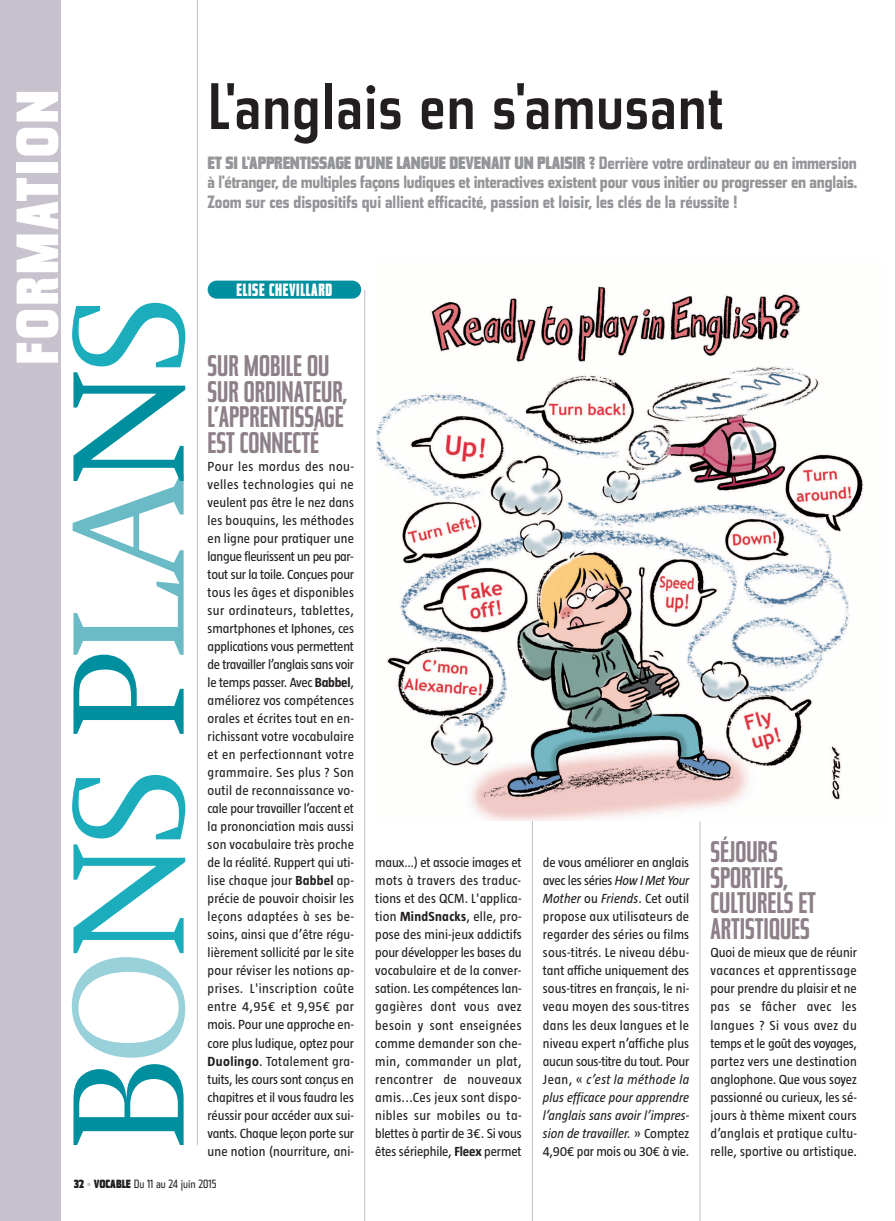
<style>
.page{position:relative;width:895px;height:1221px;background:#fff}
.page>*{position:absolute;margin:0;border:0;box-sizing:border-box;transform-origin:0 0}
.t1{font:300 165px "Swift";letter-spacing:-.055em;color:#008f9e}
.t2{font:500 expanded 66px "Tasse";letter-spacing:.015em;color:#231f20}
.t3{font:900 expanded 60px "Tasse";letter-spacing:.045em;color:#fff}
.t4{font:500 30px/25.5px "Tasse";color:#8e8089}
.t5{font:700 expanded 18px/19.5px "Tasse";color:#939598;text-align:justify}
.t6{font:900 18px "Tasse";letter-spacing:.035em;color:#fff}
.t7{font:13.5px/18px "Taz";color:#231f20;text-align:justify}
.t8{font:expanded 12px "Tasse";color:#231f20}
.s1{font-weight:900}
.s2{color:#99d1da}
.s3{color:#1cadbd}
.s4{color:#6abbc6}
.s5{font-weight:700}
.s6{font-weight:900;color:#c8c2cf}
.s7{font-style:italic}
</style>
<div class="page">
<hr style="left:197px;top:0;width:1px;height:1144px;background:#c8c2cf">
<div style="left:0;top:0;width:61px;height:1220px;background:#c8c2cf"></div>
<hr style="left:699px;top:820px;width:1px;height:400px;background:#c8c2cf">
<hr style="left:532px;top:820px;width:1px;height:400px;background:#c8c2cf">
<img style="left:376px;top:285px;width:488px;height:535px">
<hr style="left:364px;top:290px;width:1px;height:930px;background:#c8c2cf">
<div style="left:208px;top:280px;width:153px;height:18px;background:#008f9e;border-radius:9px"></div>
<h3 class="t3" style="left:17px;top:364px;width:276px;rotate:-90deg">FORMATION</h3>
<h2 class="t2" style="left:208px;top:83px;width:516px">L'anglais en s'amusant</h2>
<p class="t5" style="left:208px;top:154px;width:650px"><span class="s1">ET SI L'APPRENTISSAGE D'UNE LANGUE DEVENAIT UN PLAISIR ?</span> Derrière votre ordinateur ou en immersion à l'étranger, de multiples façons ludiques et interactives existent pour vous initier ou progresser en anglais.<br>Zoom sur ces dispositifs qui allient efficacité, passion et loisir, les clés de la réussite !</p>
<h1 class="t1" style="left:67px;top:1150px;width:857px;rotate:-90deg">B<span class="s2">O</span><span class="s3">NS</span> P<span class="s4">LA</span>N<span class="s3">S</span></h1>
<h3 class="t6" style="left:236px;top:284px;width:97px">ELISE CHEVILLARD</h3>
<h3 class="t4" style="left:208px;top:356px;width:141px">SUR MOBILE OU<br>SUR ORDINATEUR,<br>L’APPRENTISSAGE<br>EST CONNECTÉ</h3>
<p class="t7" style="left:208px;top:458px;width:148px">Pour les mordus des nou&shy;velles technologies qui ne veulent pas être le nez dans les bouquins, les méthodes en ligne pour pratiquer une langue fleurissent un peu par&shy;tout sur la toile. Conçues pour tous les âges et disponibles sur ordinateurs, tablettes, smartphones et Iphones, ces applications vous permettent de travailler l’anglais sans voir le temps passer. Avec <span class="s5">Babbel</span>, améliorez vos compétences orales et écrites tout en en&shy;richissant votre vocabulaire et en perfectionnant votre grammaire. Ses plus ? Son outil de reconnaissance vo&shy;cale pour travailler l’accent et la prononciation mais aussi son vocabulaire très proche de la réalité. Ruppert qui uti&shy;lise chaque jour <span class="s5">Babbel</span> ap&shy;précie de pouvoir choisir les leçons adaptées à ses be&shy;soins, ainsi que d’être régu&shy;lièrement sollicité par le site pour réviser les notions ap&shy;prises. L'inscription coûte entre 4,95€ et 9,95€ par mois. Pour une approche en&shy;core plus ludique, optez pour <span class="s5">Duolingo</span>. Totalement gra&shy;tuits, les cours sont conçus en chapitres et il vous faudra les réussir pour accéder aux sui&shy;vants. Chaque leçon porte sur</p>
<p class="t7" style="left:208px;top:1142px;width:148px">une notion (nourriture, ani-</p>
<p class="t8" style="left:74px;top:1179px;width:144px"><span class="s1">32</span> <span class="s6">•</span> <span class="s1">VOCABLE</span> Du 11 au 24 juin 2015</p>
<p class="t7" style="left:375px;top:854px;width:148px">maux…) et associe images et mots à travers des traduc&shy;tions et des QCM. L'applica&shy;tion <span class="s5">MindSnacks</span>, elle, pro&shy;pose des mini-jeux addictifs pour développer les bases du vocabulaire et de la conver&shy;sation. Les compétences lan&shy;gagières dont vous avez besoin y sont enseignées comme demander son che&shy;min, commander un plat, rencontrer de nouveaux amis...Ces jeux sont dispo&shy;nibles sur mobiles ou ta&shy;blettes à partir de 3€. Si vous êtes sériephile, <span class="s5">Fleex</span> permet</p>
<p class="t7" style="left:543px;top:854px;width:148px">de vous améliorer en anglais avec les séries <span class="s7">How I Met Your Mother</span> ou <span class="s7">Friends</span>. Cet outil propose aux utilisateurs de regarder des séries ou films sous-titrés. Le niveau débu&shy;tant affiche uniquement des sous-titres en français, le ni&shy;veau moyen des sous-titres dans les deux langues et le niveau expert n’affiche plus aucun sous-titre du tout. Pour Jean, « <span class="s7">c’est la méthode la plus efficace pour apprendre l’anglais sans avoir l’impres&shy;sion de travailler.</span> » Comptez 4,90€ par mois ou 30€ à vie.</p>
<h3 class="t4" style="left:710px;top:842px;width:107px">SÉJOURS<br>SPORTIFS,<br>CULTURELS ET<br>ARTISTIQUES</h3>
<p class="t7" style="left:710px;top:944px;width:148px">Quoi de mieux que de réunir vacances et apprentissage pour prendre du plaisir et ne pas se fâcher avec les langues ? Si vous avez du temps et le goût des voyages, partez vers une destination anglophone. Que vous soyez passionné ou curieux, les sé&shy;jours à thème mixent cours d’anglais et pratique cultu&shy;relle, sportive ou artistique.</p>
</div>
